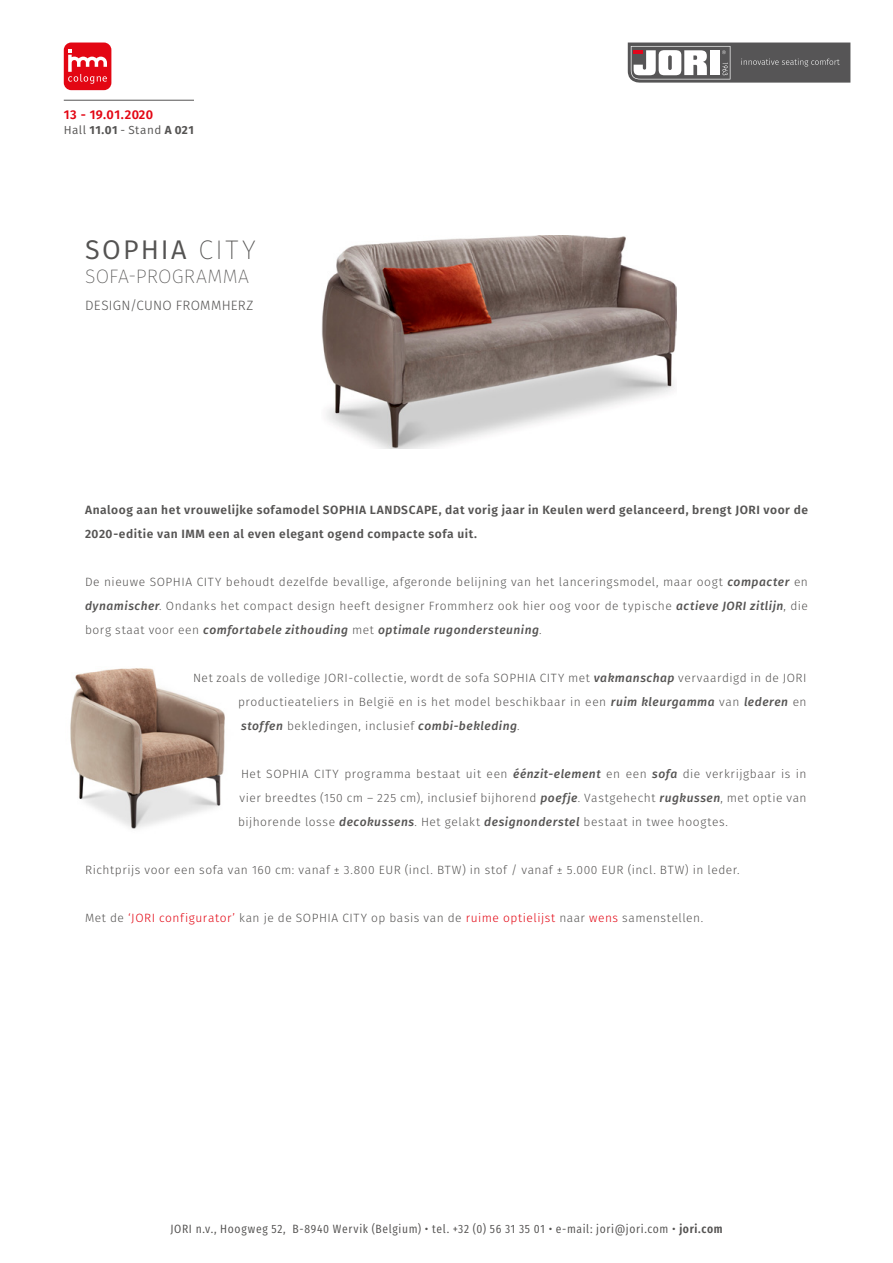
<style>
.page{position:relative;width:893px;height:1263px;background:#fff}
.page>*{position:absolute;margin:0;border:0;box-sizing:border-box;transform-origin:0 0}
.t1{font:27px "Fira Sans";letter-spacing:.08em;color:#545352}
.t2{font:200 19.5px "Fira Sans";letter-spacing:.01em;color:#545352}
.t3{font:300 13.5px "Fira Sans";letter-spacing:.015em;color:#545352}
.t4{font:600 12.75px "Fira Sans";letter-spacing:.035em;color:#e30613}
.t5{font:300 12px/24px "Fira Sans";letter-spacing:.045em;color:#555453;text-align:justify}
.t6{font:600 12px/24px "Fira Sans";letter-spacing:.045em;color:#555453}
.t7{font:12px "Fira Sans Condensed";letter-spacing:.055em;color:#555453}
.t8{font:11.7px "Fira Sans";letter-spacing:.04em;color:#555453}
.s1{font-weight:700}
.s2{font-weight:200}
.s3{font-weight:500;font-style:italic}
.s4{color:#e30613}
.s5{font-weight:600}
</style>
<div class="page">
<img style="left:321px;top:235px;width:356px;height:214px">
<div style="left:64px;top:43px;width:47px;height:47px;background:#e30613;border-radius:7px"></div>
<svg style="left:68px;top:49px;width:39px;height:35px"></svg>
<hr style="left:64px;top:100px;width:130px;height:1px;background:#555453">
<svg style="left:628px;top:43px;width:222px;height:40px"></svg>
<img style="left:70px;top:668px;width:155px;height:161px">
<p class="t4" style="left:64px;top:104px;width:91px">13 - 19.01.2020</p>
<p class="t8" style="left:64px;top:121px;width:132px">Hall <span class="s1">11.01</span> - Stand <span class="s1">A 021</span></p>
<h1 class="t1" style="left:85px;top:230px;width:172px">SOPHIA <span class="s2">CITY</span></h1>
<h2 class="t2" style="left:85px;top:262px;width:166px">SOFA-PROGRAMMA</h2>
<p class="t3" style="left:85px;top:295px;width:170px">DESIGN/CUNO FROMMHERZ</p>
<p class="t6" style="left:85px;top:497px;width:724px">Analoog aan het vrouwelijke sofamodel SOPHIA LANDSCAPE, dat vorig jaar in Keulen werd gelanceerd, brengt JORI voor de<br>2020-editie van IMM een al even elegant ogend compacte sofa uit.</p>
<p class="t5" style="left:85px;top:569px;width:724px">De nieuwe SOPHIA CITY behoudt dezelfde bevallige, afgeronde belijning van het lanceringsmodel, maar oogt <span class="s3">compacter</span> en <span class="s3">dynamischer</span>. Ondanks het compact design heeft designer Frommherz ook hier oog voor de typische <span class="s3">actieve JORI zitlijn</span>, die borg staat voor een <span class="s3">comfortabele zithouding</span> met <span class="s3">optimale rugondersteuning</span>.</p>
<p class="t5" style="left:238px;top:665px;width:570px;text-indent:-45px">Net zoals de volledige JORI-collectie, wordt de sofa SOPHIA CITY met <span class="s3">vakmanschap</span> vervaardigd in de JORI productieateliers in België en is het model beschikbaar in een <span class="s3">ruim kleurgamma</span> van <span class="s3">lederen</span> en <span class="s3">stoffen</span> bekledingen, inclusief <span class="s3">combi-bekleding</span>.</p>
<p class="t5" style="left:238px;top:761px;width:570px">Het SOPHIA CITY programma bestaat uit een <span class="s3">éénzit-element</span> en een <span class="s3">sofa</span> die verkrijgbaar is in vier breedtes (150 cm – 225 cm), inclusief bijhorend <span class="s3">poefje</span>. Vastgehecht <span class="s3">rugkussen</span>, met optie van bijhorende losse <span class="s3">decokussens</span>. Het gelakt <span class="s3">designonderstel</span> bestaat in twee hoogtes.</p>
<p class="t5" style="left:85px;top:857px;width:656px">Richtprijs voor een sofa van 160 cm: vanaf ± 3.800 EUR (incl. BTW) in stof / vanaf ± 5.000 EUR (incl. BTW) in leder.</p>
<p class="t5" style="left:85px;top:905px;width:620px">Met de <span class="s4">‘JORI configurator’</span> kan je de SOPHIA CITY op basis van de <span class="s4">ruime optielijst</span> naar <span class="s4">wens</span> samenstellen.</p>
<p class="t7" style="left:170px;top:1218px;width:554px">JORI n.v., Hoogweg 52, B-8940 Wervik (Belgium) • tel. +32 (0) 56 31 35 01 • e-mail: jori@jori.com • <span class="s5">jori.com</span></p>
</div>
